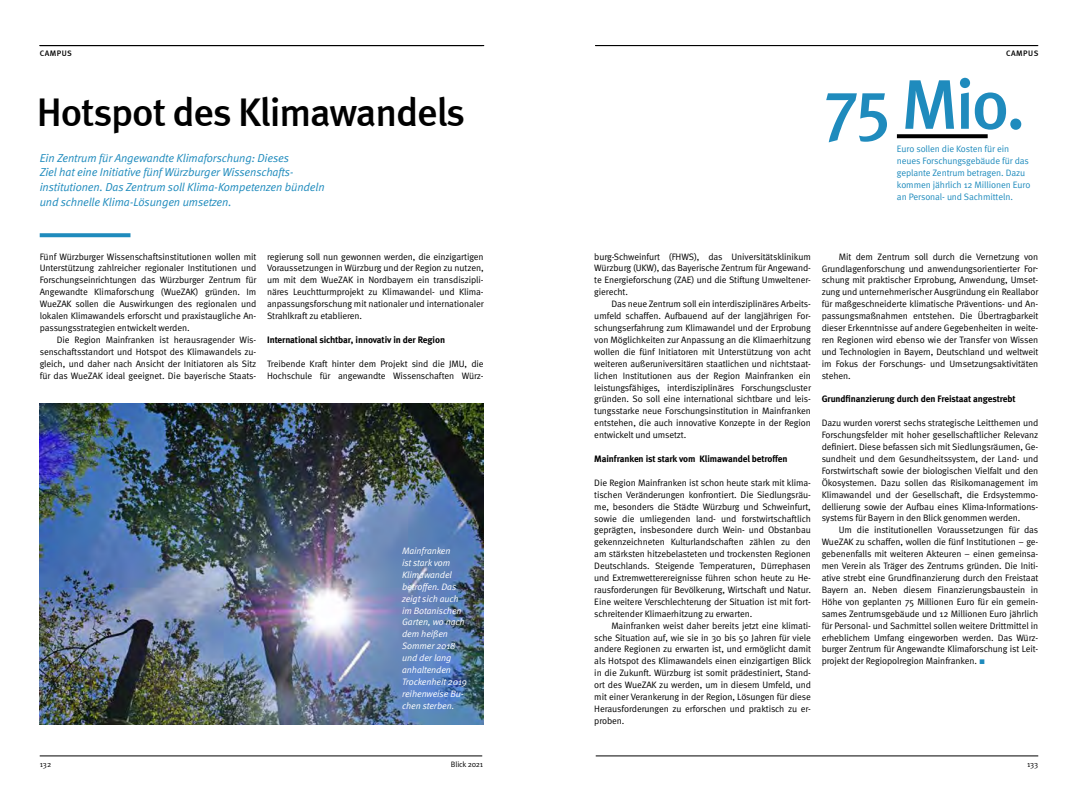
<style>
.page{position:relative;width:1078px;height:794px;background:#fff}
.page>*{position:absolute;margin:0;border:0;box-sizing:border-box;transform-origin:0 0}
.t1{font:500 70px "Meta";color:#1f8bbd}
.t2{font:500 40px "Meta";letter-spacing:-.025em;color:#000}
.t3{font:italic 11.5px/14.8px "Meta Normal";letter-spacing:-.01em;color:#1f8bbd}
.t4{font:9.3px/11.9px "Meta Normal";letter-spacing:-.01em;color:#000;text-align:justify}
.t5{font:italic 9.3px/11.9px "Meta Normal";letter-spacing:-.01em;color:#fff}
.t6{font:9.3px/11.9px "Meta Normal";letter-spacing:-.01em;color:#1f8bbd}
.t7{font:700 9.3px "Meta";letter-spacing:-.01em;color:#000}
.t8{font:500 8px "Meta";letter-spacing:.06em;color:#000}
.t9{font:7.8px "Meta Normal";letter-spacing:-.02em;color:#000}
.s1{font-family:"Arial";font-style:italic;font-size:10px;color:#1f8bbd}
</style>
<div class="page">
<hr style="left:40px;top:755px;width:442px;height:1px;background:#000">
<hr style="left:595px;top:755px;width:442px;height:1px;background:#000">
<img style="left:40px;top:403px;width:443px;height:321px">
<svg style="left:40px;top:233px;width:90px;height:4px"></svg>
<hr style="left:40px;top:45px;width:444px;height:1px;background:#000">
<hr style="left:595px;top:45px;width:442px;height:1px;background:#000">
<svg style="left:896px;top:134px;width:91px;height:4px"></svg>
<p class="t8" style="left:40px;top:49px;width:34px">CAMPUS</p>
<h3 class="t2" style="left:37px;top:89px;width:430px">Hotspot des Klimawandels</h3>
<p class="t3" style="left:40px;top:150px;width:286px">Ein Zentrum für Angewandte Klimaforschung: Dieses<br>Ziel hat eine Initiative fünf Würzburger Wissenschafts&shy;institutionen. Das Zentrum soll Klima-Kompetenzen bündeln und schnelle Klima-Lösungen umsetzen.</p>
<p class="t4" style="left:40px;top:250px;width:218px">Fünf Würzburger Wissenschaftsinstitutionen wollen mit Unterstützung zahlreicher regionaler Institutionen und Forschungseinrichtungen das Würzburger Zentrum für Angewandte Klimaforschung (WueZAK) gründen. Im WueZAK sollen die Auswirkungen des regionalen und lokalen Klimawandels erforscht und praxistaugliche An&shy;passungsstrategien entwickelt werden.</p>
<p class="t4" style="left:40px;top:334px;width:218px;text-indent:17px">Die Region Mainfranken ist herausragender Wis&shy;senschaftsstandort und Hotspot des Klimawandels zu&shy;gleich, und daher nach Ansicht der Initiatoren als Sitz für das WueZAK ideal geeignet. Die bayerische Staats-</p>
<p class="t4" style="left:267px;top:250px;width:218px">regierung soll nun gewonnen werden, die einzigartigen Voraussetzungen in Würzburg und der Region zu nutzen, um mit dem WueZAK in Nordbayern ein transdiszipli&shy;näres Leuchtturmprojekt zu Klimawandel- und Klima&shy;anpassungsforschung mit nationaler und internationaler Strahlkraft zu etablieren.</p>
<h4 class="t7" style="left:267px;top:334px;width:179px">International sichtbar, innovativ in der Region</h4>
<p class="t4" style="left:267px;top:357px;width:218px">Treibende Kraft hinter dem Projekt sind die JMU, die<br>Hochschule für angewandte Wissenschaften Würz-</p>
<p class="t5" style="left:402px;top:545px;width:66px">Mainfranken<br>ist stark vom<br>Klimawandel betroffen. Das zeigt sich auch im Botanischen<br>Garten, wo nach dem heißen<br>Sommer 2018 und der lang anhaltenden<br>Trockenheit 2019</p>
<p class="t5" style="left:402px;top:699px;width:54px">chen sterben.</p>
<p class="t5" style="left:402px;top:687px;width:63px">reihenweise Bu-</p>
<p class="t9" style="left:40px;top:759px;width:13px">132</p>
<p class="t9" style="left:451px;top:759px;width:34px">Blick 2021</p>
<p class="t8" style="left:1005px;top:49px;width:34px">CAMPUS</p>
<p class="t1" style="left:823px;top:64px;width:203px">75 Mio.</p>
<p class="t6" style="left:896px;top:143px;width:135px">Euro sollen die Kosten für ein neues Forschungsgebäude für das geplante Zentrum betragen. Dazu kommen jährlich 12 Millionen Euro an Personal- und Sachmitteln.</p>
<p class="t4" style="left:594px;top:250px;width:218px">burg-Schweinfurt (FHWS), das Universitätsklinikum Würzburg (UKW), das Bayerische Zentrum für Angewand&shy;te Energieforschung (ZAE) und die Stiftung Umweltener&shy;gierecht.</p>
<p class="t4" style="left:594px;top:298px;width:218px;text-indent:17px">Das neue Zentrum soll ein interdisziplinäres Arbeits&shy;umfeld schaffen. Aufbauend auf der langjährigen For&shy;schungserfahrung zum Klimawandel und der Erprobung von Möglichkeiten zur Anpassung an die Klimaerhitzung wollen die fünf Initiatoren mit Unterstützung von acht weiteren außeruniversitären staatlichen und nichtstaat&shy;lichen Institutionen aus der Region Mainfranken ein leistungsfähiges, interdisziplinäres Forschungscluster gründen. So soll eine international sichtbare und leis&shy;tungsstarke neue Forschungsinstitution in Mainfranken entstehen, die auch innovative Konzepte in der Region entwickelt und umsetzt.</p>
<h4 class="t7" style="left:594px;top:453px;width:195px">Mainfranken ist stark vom Klimawandel betroffen</h4>
<p class="t4" style="left:594px;top:476px;width:218px">Die Region Mainfranken ist schon heute stark mit klima&shy;tischen Veränderungen konfrontiert. Die Siedlungsräu&shy;me, besonders die Städte Würzburg und Schweinfurt, sowie die umliegenden land- und forstwirtschaftlich geprägten, insbesondere durch Wein- und Obstanbau gekennzeichneten Kulturlandschaften zählen zu den am stärksten hitzebelasteten und trockensten Regionen Deutschlands. Steigende Temperaturen, Dürrephasen und Extremwetterereignisse führen schon heute zu He&shy;rausforderungen für Bevölkerung, Wirtschaft und Natur.<br>Eine weitere Verschlechterung der Situation ist mit fort&shy;schreitender Klimaerhitzung zu erwarten.</p>
<p class="t4" style="left:594px;top:619px;width:218px;text-indent:17px">Mainfranken weist daher bereits jetzt eine klimati&shy;sche Situation auf, wie sie in 30 bis 50 Jahren für viele andere Regionen zu erwarten ist, und ermöglicht damit als Hotspot des Klimawandels einen einzigartigen Blick in die Zukunft. Würzburg ist somit prädestiniert, Stand&shy;ort des WueZAK zu werden, um in diesem Umfeld, und mit einer Verankerung in der Region, Lösungen für diese Herausforderungen zu erforschen und praktisch zu er&shy;proben.</p>
<p class="t4" style="left:821px;top:250px;width:218px;text-indent:17px">Mit dem Zentrum soll durch die Vernetzung von Grundlagenforschung und anwendungsorientierter For&shy;schung mit praktischer Erprobung, Anwendung, Umset&shy;zung und unternehmerischer Ausgründung ein Reallabor für maßgeschneiderte klimatische Präventions- und An&shy;passungsmaßnahmen entstehen. Die Übertragbarkeit dieser Erkenntnisse auf andere Gegebenheiten in weite&shy;ren Regionen wird ebenso wie der Transfer von Wissen und Technologien in Bayern, Deutschland und weltweit im Fokus der Forschungs- und Umsetzungsaktivitäten stehen.</p>
<h4 class="t7" style="left:821px;top:394px;width:195px">Grundfinanzierung durch den Freistaat angestrebt</h4>
<p class="t4" style="left:821px;top:417px;width:218px">Dazu wurden vorerst sechs strategische Leitthemen und Forschungsfelder mit hoher gesellschaftlicher Relevanz definiert. Diese befassen sich mit Siedlungsräumen, Ge&shy;sundheit und dem Gesundheitssystem, der Land- und Forstwirtschaft sowie der biologischen Vielfalt und den Ökosystemen. Dazu sollen das Risikomanagement im Klimawandel und der Gesellschaft, die Erdsystemmo&shy;dellierung sowie der Aufbau eines Klima-Informations&shy;systems für Bayern in den Blick genommen werden.</p>
<p class="t4" style="left:821px;top:524px;width:218px;text-indent:17px">Um die institutionellen Voraussetzungen für das WueZAK zu schaffen, wollen die fünf Institutionen – ge&shy;gebenenfalls mit weiteren Akteuren – einen gemeinsa&shy;men Verein als Träger des Zentrums gründen. Die Initi&shy;ative strebt eine Grundfinanzierung durch den Freistaat Bayern an. Neben diesem Finanzierungsbaustein in Höhe von geplanten 75 Millionen Euro für ein gemein&shy;sames Zentrumsgebäude und 12 Millionen Euro jährlich für Personal- und Sachmittel sollen weitere Drittmittel in erheblichem Umfang eingeworben werden. Das Würz&shy;burger Zentrum für Angewandte Klimaforschung ist Leit&shy;projekt der Regiopolregion Mainfranken. <span class="s1">■</span></p>
<p class="t9" style="left:1026px;top:759px;width:13px">133</p>
</div>
